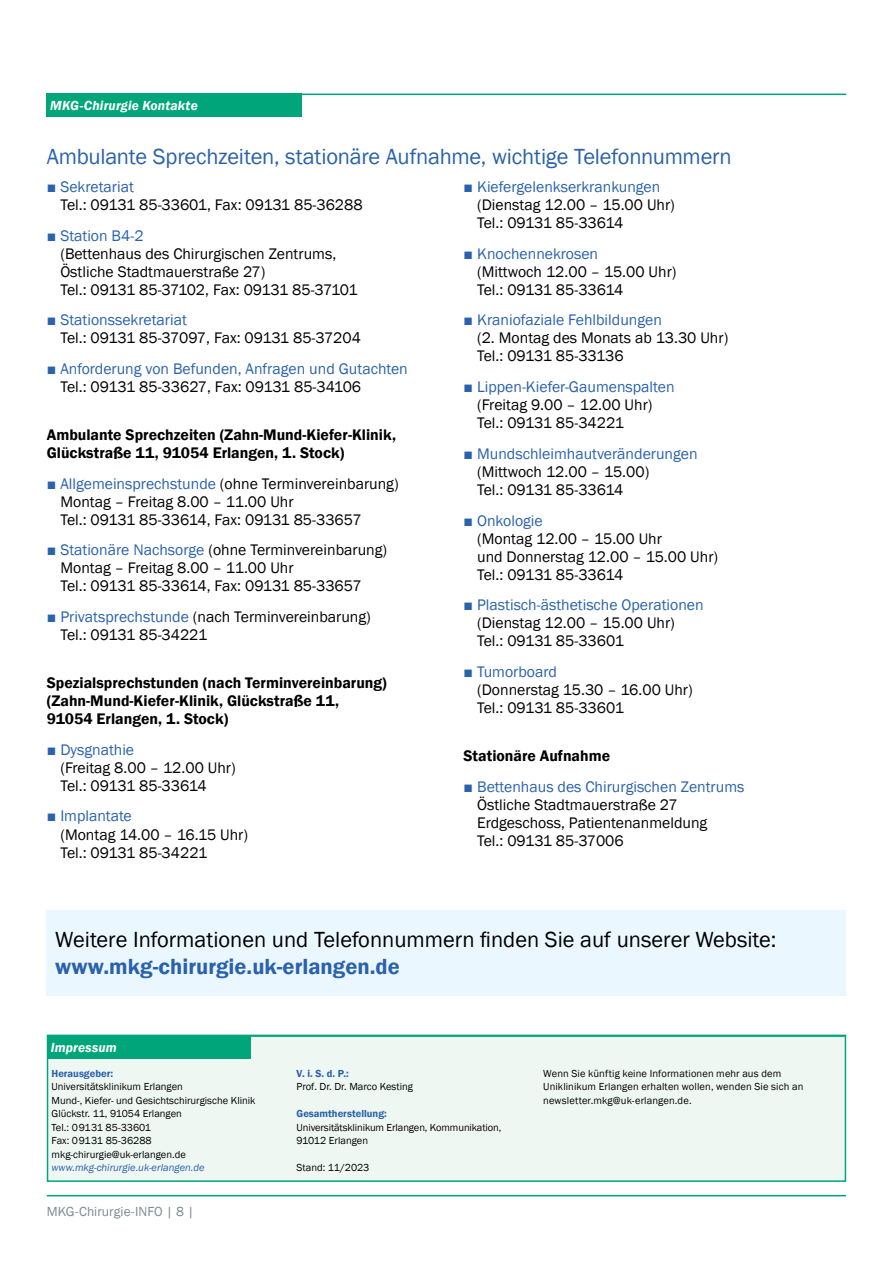
<style>
.page{position:relative;width:893px;height:1263px;background:#fff}
.page>*{position:absolute;margin:0;border:0;box-sizing:border-box;transform-origin:0 0}
.t1{font:22.5px "Franklin Gothic";color:#000}
.t2{font:22.5px "Franklin Gothic";letter-spacing:-.01em;color:#2a62ac}
.t3{font:600 22.5px "Franklin Gothic";color:#2a62ac}
.t4{font:15.75px/18px "Franklin Gothic";color:#000}
.t5{font:15.75px "Franklin Gothic";color:#2a62ac}
.t6{font:600 15.75px/18px "Franklin Gothic";color:#000}
.t7{font:italic 600 13.5px "Franklin Gothic";letter-spacing:.01em;color:#fff}
.t8{font:13.5px "Franklin Gothic";letter-spacing:.005em;color:#7e8a91}
.t9{font:10.5px/13.5px "Franklin Gothic";color:#000}
.t10{font:600 10.5px "Franklin Gothic";color:#2a62ac}
.t11{font:italic 10.5px "Franklin Gothic";color:#2a62ac}
.s1{color:#2a62ac}
</style>
<div class="page">
<div style="left:47px;top:94px;width:255px;height:23px;background:#00a67a"></div>
<hr style="left:47px;top:94px;width:799px;height:1px;background:#00a67a">
<hr style="left:47px;top:1195px;width:799px;height:1px;background:#00a67a">
<div style="left:47px;top:1034px;width:799px;height:148px;background:#eff7f3;border:2px solid #00a67a"></div>
<div style="left:48px;top:1035px;width:203px;height:24px;background:#00a67a"></div>
<hr style="left:48px;top:1035px;width:797px;height:2px;background:#00a67a">
<div style="left:47px;top:910px;width:799px;height:85px;background:#ebf7fe"></div>
<p class="t7" style="left:50px;top:97px;width:149px">MKG-Chirurgie Kontakte</p>
<h1 class="t2" style="left:47px;top:143px;width:686px">Ambulante Sprechzeiten, stationäre Aufnahme, wichtige Telefonnummern</h1>
<p class="t5" style="left:47px;top:177px;width:89px">■ Sekretariat</p>
<p class="t4" style="left:60px;top:196px;width:304px">Tel.: 09131 85-33601, Fax: 09131 85-36288</p>
<p class="t5" style="left:47px;top:225px;width:98px">■ Station B4-2</p>
<p class="t4" style="left:60px;top:245px;width:299px">(Bettenhaus des Chirurgischen Zentrums,<br>Östliche Stadtmauerstraße 27)<br>Tel.: 09131 85-37102, Fax: 09131 85-37101</p>
<p class="t5" style="left:47px;top:310px;width:142px">■ Stationssekretariat</p>
<p class="t4" style="left:60px;top:329px;width:302px">Tel.: 09131 85-37097, Fax: 09131 85-37204</p>
<p class="t5" style="left:47px;top:359px;width:362px">■ Anforderung von Befunden, Anfragen und Gutachten</p>
<p class="t4" style="left:60px;top:378px;width:302px">Tel.: 09131 85-33627, Fax: 09131 85-34106</p>
<p class="t6" style="left:47px;top:426px;width:351px">Ambulante Sprechzeiten (Zahn-Mund-Kiefer-Klinik,<br>Glückstraße 11, 91054 Erlangen, 1. Stock)</p>
<p class="t4" style="left:60px;top:475px;width:340px;text-indent:-14px"><span class="s1">■ Allgemeinsprechstunde</span> (ohne Terminvereinbarung)<br>Montag – Freitag 8.00 – 11.00 Uhr<br>Tel.: 09131 85-33614, Fax: 09131 85-33657</p>
<p class="t4" style="left:60px;top:541px;width:328px;text-indent:-14px"><span class="s1">■ Stationäre Nachsorge</span> (ohne Terminvereinbarung)<br>Montag – Freitag 8.00 – 11.00 Uhr<br>Tel.: 09131 85-33614, Fax: 09131 85-33657</p>
<p class="t4" style="left:60px;top:608px;width:312px;text-indent:-14px"><span class="s1">■ Privatsprechstunde</span> (nach Terminvereinbarung)<br>Tel.: 09131 85-34221</p>
<p class="t6" style="left:47px;top:674px;width:342px">Spezialsprechstunden (nach Terminvereinbarung) (Zahn-Mund-Kiefer-Klinik, Glückstraße 11,<br>91054 Erlangen, 1. Stock)</p>
<p class="t5" style="left:47px;top:740px;width:89px">■ Dysgnathie</p>
<p class="t4" style="left:60px;top:759px;width:177px">(Freitag 8.00 – 12.00 Uhr)<br>Tel.: 09131 85-33614</p>
<p class="t5" style="left:47px;top:806px;width:87px">■ Implantate</p>
<p class="t4" style="left:60px;top:825px;width:189px">(Montag 14.00 – 16.15 Uhr)<br>Tel.: 09131 85-34221</p>
<p class="t5" style="left:463px;top:177px;width:198px">■ Kiefergelenkserkrankungen</p>
<p class="t4" style="left:477px;top:196px;width:199px">(Dienstag 12.00 – 15.00 Uhr)<br>Tel.: 09131 85-33614</p>
<p class="t5" style="left:463px;top:244px;width:136px">■ Knochennekrosen</p>
<p class="t4" style="left:477px;top:263px;width:201px">(Mittwoch 12.00 – 15.00 Uhr)<br>Tel.: 09131 85-33614</p>
<p class="t5" style="left:463px;top:310px;width:200px">■ Kraniofaziale Fehlbildungen</p>
<p class="t4" style="left:477px;top:329px;width:253px">(2. Montag des Monats ab 13.30 Uhr)<br>Tel.: 09131 85-33136</p>
<p class="t5" style="left:463px;top:377px;width:212px">■ Lippen-Kiefer-Gaumenspalten</p>
<p class="t4" style="left:477px;top:396px;width:177px">(Freitag 9.00 – 12.00 Uhr)<br>Tel.: 09131 85-34221</p>
<p class="t5" style="left:463px;top:444px;width:236px">■ Mundschleimhautveränderungen</p>
<p class="t4" style="left:477px;top:463px;width:174px">(Mittwoch 12.00 – 15.00)<br>Tel.: 09131 85-33614</p>
<p class="t5" style="left:464px;top:511px;width:81px">■ Onkologie</p>
<p class="t4" style="left:477px;top:530px;width:242px">(Montag 12.00 – 15.00 Uhr<br>und Donnerstag 12.00 – 15.00 Uhr)<br>Tel.: 09131 85-33614</p>
<p class="t5" style="left:464px;top:595px;width:242px">■ Plastisch-ästhetische Operationen</p>
<p class="t4" style="left:477px;top:614px;width:199px">(Dienstag 12.00 – 15.00 Uhr)<br>Tel.: 09131 85-33601</p>
<p class="t5" style="left:464px;top:662px;width:95px">■ Tumorboard</p>
<p class="t4" style="left:477px;top:681px;width:217px">(Donnerstag 15.30 – 16.00 Uhr)<br>Tel.: 09131 85-33601</p>
<p class="t6" style="left:464px;top:747px;width:148px">Stationäre Aufnahme</p>
<p class="t5" style="left:464px;top:777px;width:282px">■ Bettenhaus des Chirurgischen Zentrums</p>
<p class="t4" style="left:477px;top:796px;width:232px">Östliche Stadtmauerstraße 27<br>Erdgeschoss, Patientenanmeldung<br>Tel.: 09131 85-37006</p>
<h1 class="t1" style="left:55px;top:925px;width:723px">Weitere Informationen und Telefonnummern finden Sie auf unserer Website:</h1>
<h1 class="t3" style="left:55px;top:952px;width:346px">www.mkg-chirurgie.uk-erlangen.de</h1>
<p class="t7" style="left:51px;top:1038px;width:67px">Impressum</p>
<p class="t10" style="left:52px;top:1067px;width:63px">Herausgeber:</p>
<p class="t9" style="left:52px;top:1080px;width:206px">Universitätsklinikum Erlangen<br>Mund-, Kiefer- und Gesichtschirurgische Klinik<br>Glückstr. 11, 91054 Erlangen<br>Tel.: 09131 85-33601<br>Fax: 09131 85-36288 mkg-chirurgie@uk-erlangen.de</p>
<p class="t11" style="left:52px;top:1161px;width:155px">www.mkg-chirurgie.uk-erlangen.de</p>
<p class="t8" style="left:47px;top:1203px;width:149px">MKG-Chirurgie-INFO | 8 |</p>
<p class="t10" style="left:297px;top:1067px;width:54px">V. i. S. d. P.:</p>
<p class="t9" style="left:297px;top:1080px;width:118px">Prof. Dr. Dr. Marco Kesting</p>
<p class="t10" style="left:297px;top:1107px;width:92px">Gesamtherstellung:</p>
<p class="t9" style="left:297px;top:1121px;width:206px">Universitätsklinikum Erlangen, Kommunikation,<br>91012 Erlangen</p>
<p class="t9" style="left:297px;top:1161px;width:74px">Stand: 11/2023</p>
<p class="t9" style="left:543px;top:1067px;width:262px">Wenn Sie künftig keine Informationen mehr aus dem<br>Uniklinikum Erlangen erhalten wollen, wenden Sie sich an newsletter.mkg@uk-erlangen.de.</p>
</div>
